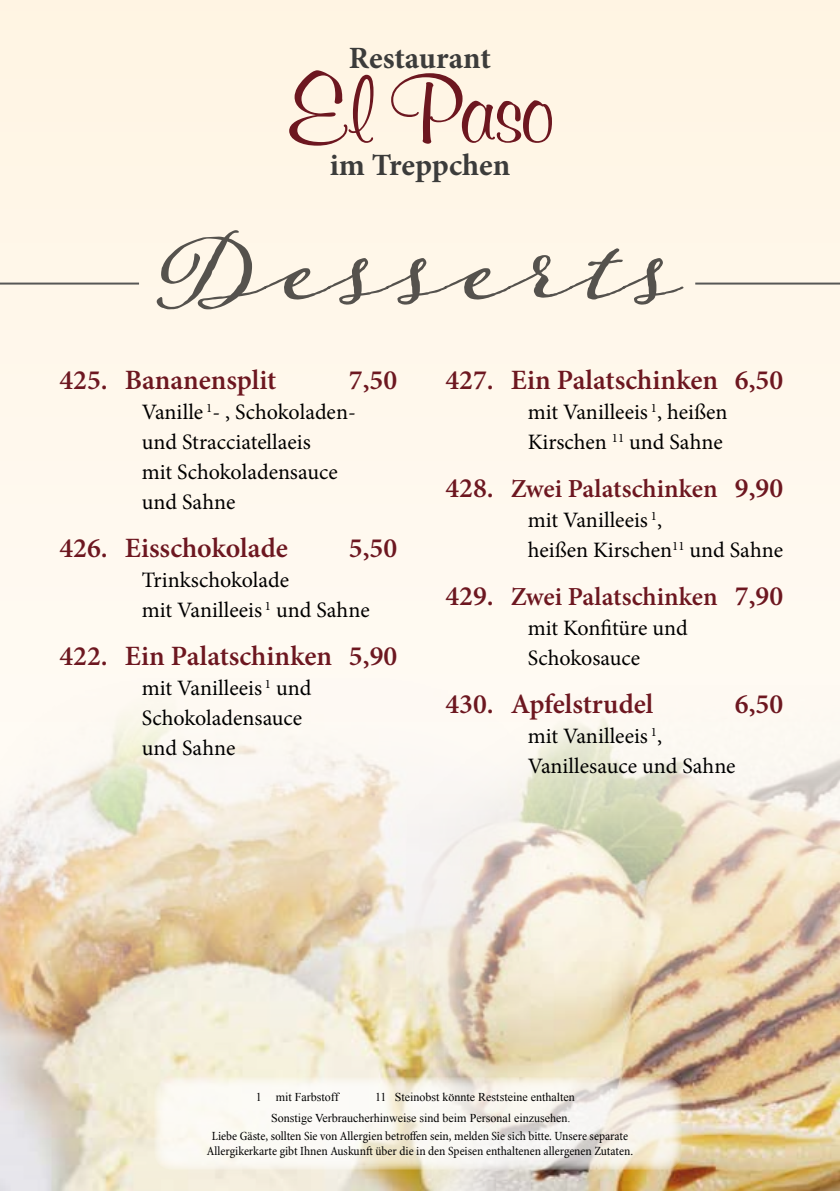
<style>
.page{position:relative;width:840px;height:1191px;background:#fff}
.page>*{position:absolute;margin:0;border:0;box-sizing:border-box;transform-origin:0 0}
.t1{font:700 96.8px "Murray Hill BT";letter-spacing:-.03em;color:#6d1720}
.t2{font:700 31px "Minion Pro";color:#3c3c3b}
.t3{font:600 28px "Minion Pro";color:#6d1720}
.t4{font:600 26px "Minion Pro";letter-spacing:-.005em;color:#6d1720}
.t5{font:22px/30px "Minion Pro";color:#000}
.t6{font:condensed 12.6px/15.2px "Minion Pro";color:#000;text-align:center}
.t7{font:12px/20.6px "Times New Roman";color:#000}
.s1{font-size:28px}
</style>
<div class="page">
<div style="left:0;top:0;width:839px;height:1191px;background:#fff8ec"></div>
<img style="left:0;top:727px;width:395px;height:464px">
<img style="left:395px;top:720px;width:444px;height:471px">
<svg style="left:157px;top:230px;width:526px;height:79px"></svg>
<hr style="left:0;top:282px;width:139px;height:2px;background:#575756">
<hr style="left:694px;top:282px;width:145px;height:2px;background:#575756">
<svg style="left:154px;top:1077px;width:527px;height:92px"></svg>
<h2 class="t2" style="left:349px;top:36px;width:143px">Restaurant</h2>
<h1 class="t1" style="left:286px;top:49px;width:269px">El Paso</h1>
<h2 class="t2" style="left:329px;top:143px;width:182px">im Treppchen</h2>
<p class="t3" style="left:59px;top:361px;width:218px">425. Bananensplit</p>
<p class="t3" style="left:349px;top:361px;width:50px">7,50</p>
<p class="t5" style="left:142px;top:397px;width:215px">Vanille <sup>1</sup>- , Schokoladen&shy;und Stracciatellaeis<br>mit Schokoladensauce und Sahne</p>
<p class="t3" style="left:59px;top:529px;width:230px">426. Eisschokolade</p>
<p class="t3" style="left:349px;top:529px;width:50px">5,50</p>
<p class="t5" style="left:142px;top:565px;width:229px">Trinkschokolade<br>mit Vanilleeis <sup>1</sup> und Sahne</p>
<p class="t3" style="left:59px;top:637px;width:339px">422. Ein Palatschinken 5,90</p>
<p class="t5" style="left:142px;top:673px;width:171px">mit Vanilleeis <sup>1</sup> und<br>Schokoladensauce und Sahne</p>
<p class="t3" style="left:445px;top:361px;width:339px">427. Ein Palatschinken 6,50</p>
<p class="t5" style="left:527px;top:397px;width:201px">mit Vanilleeis <sup>1</sup>, heißen<br>Kirschen <sup>11</sup> und Sahne</p>
<p class="t4" style="left:445px;top:471px;width:339px"><span class="s1">428.</span> Zwei Palatschinken <span class="s1">9,90</span></p>
<p class="t5" style="left:527px;top:505px;width:257px">mit Vanilleeis <sup>1</sup>,<br>heißen Kirschen<sup>11</sup> und Sahne</p>
<p class="t4" style="left:445px;top:579px;width:339px"><span class="s1">429.</span> Zwei Palatschinken <span class="s1">7,90</span></p>
<p class="t5" style="left:527px;top:613px;width:161px">mit Konfitüre und<br>Schokosauce</p>
<p class="t3" style="left:445px;top:685px;width:209px">430. Apfelstrudel</p>
<p class="t3" style="left:734px;top:685px;width:50px">6,50</p>
<p class="t5" style="left:527px;top:721px;width:209px">mit Vanilleeis <sup>1</sup>,<br>Vanillesauce und Sahne</p>
<p class="t7" style="left:271px;top:1087px;width:305px;text-indent:104px">11 Steinobst könnte Reststeine enthalten<br>Sonstige Verbraucherhinweise sind beim Personal einzusehen.</p>
<p class="t6" style="left:207px;top:1128px;width:427px">Liebe Gäste, sollten Sie von Allergien betroffen sein, melden Sie sich bitte. Unsere separate<br>Allergikerkarte gibt Ihnen Auskunft über die in den Speisen enthaltenen allergenen Zutaten.</p>
<p class="t7" style="left:256px;top:1087px;width:84px">1 mit Farbstoff</p>
</div>
